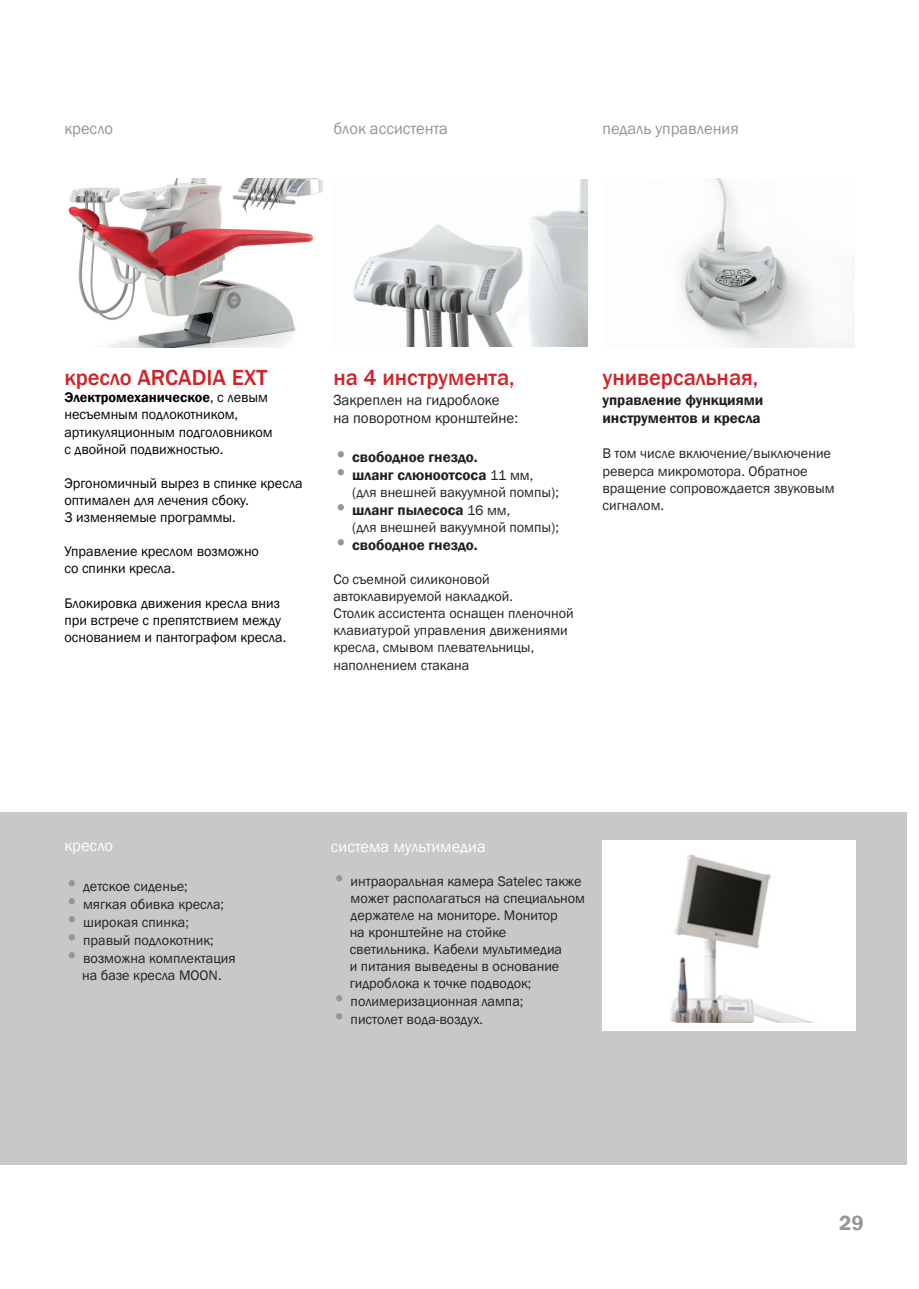
<style>
.page{position:relative;width:919px;height:1289px;background:#fff}
.page>*{position:absolute;margin:0;border:0;box-sizing:border-box;transform-origin:0 0}
._126{font:500 22.5px "Franklin Gothic";color:#d1232a}
._124_dop{font:500 22.5px "Franklin Gothic";color:#d1232a}
.t1{font:600 21px "Franklin Gothic";color:#939598}
.Prelesti{font:16.5px "Franklin Gothic";color:#939598}
.Prelesti-2{font:16.5px "Franklin Gothic";color:#fff}
._124{font:600 15px "Franklin Gothic";color:#231f20}
._125{font:15px/18px "Franklin Gothic";color:#231f20}
._125-2{font:600 15px/18px "Franklin Gothic";color:#231f20}
._124-2{font:14.25px/17.1px "Franklin Gothic";color:#231f20}
.t2{font:14.25px/17.1px "Franklin Gothic";color:#000}
._124_dop-2{font:14.25px/17.1px "Franklin Gothic";color:#231f20}
.s1{font-weight:600}
.s2{font-size:22.5px;color:#939598}
.s3{font-weight:400;font-size:14.25px}
.s4{font-weight:600;font-size:22.5px;color:#939598}
</style>
<div class="page">
<img style="left:681px;top:179px;width:173px;height:168px">
<div style="left:0;top:812px;width:906px;height:352px;background:#c7c8ca"></div>
<img style="left:353px;top:179px;width:234px;height:167px">
<div style="left:602px;top:840px;width:253px;height:190px;background:#fff"></div>
<img style="left:670px;top:854px;width:144px;height:169px">
<img style="left:68px;top:178px;width:254px;height:169px">
<p class="Prelesti" style="left:333px;top:118px;width:116px">блок ассистента</p>
<p class="Prelesti" style="left:64px;top:118px;width:50px">кресло</p>
<p class="Prelesti" style="left:602px;top:118px;width:138px">педаль управления</p>
<p class="_126" style="left:64px;top:364px;width:204px">кресло ARCADIA EXT</p>
<p class="t2" style="left:64px;top:389px;width:210px"><span class="s1">Электромеханическое</span>, с левым несъемным подлокотником, артикуляционным подголовником</p>
<p class="t2" style="left:64px;top:440px;width:160px">с двойной подвижностью.</p>
<p class="t2" style="left:64px;top:475px;width:240px">Эргономичный вырез в спинке кресла оптимален для лечения сбоку.</p>
<p class="t2" style="left:64px;top:509px;width:173px">3 изменяемые программы.</p>
<p class="t2" style="left:64px;top:543px;width:196px">Управление креслом возможно</p>
<p class="t2" style="left:64px;top:560px;width:112px">со спинки кресла.</p>
<p class="t2" style="left:64px;top:594px;width:223px">Блокировка движения кресла вниз при встрече с препятствием между основанием и пантографом кресла.</p>
<p class="_124_dop" style="left:333px;top:364px;width:183px">на 4 инструмента,</p>
<p class="_125" style="left:333px;top:391px;width:186px">Закреплен на гидроблоке на поворотном кронштейне:</p>
<p class="_124" style="left:333px;top:447px;width:146px"><span class="s2">•</span> свободное гнездо.</p>
<p class="_124" style="left:333px;top:465px;width:201px"><span class="s2">•</span> шланг слюноотсоса <span class="s3">11 мм,</span></p>
<p class="_124-2" style="left:352px;top:483px;width:208px">(для внешней вакуумной помпы);</p>
<p class="_124" style="left:333px;top:500px;width:178px"><span class="s2">•</span> шланг пылесоса <span class="s3">16 мм,</span></p>
<p class="_124-2" style="left:352px;top:518px;width:208px">(для внешней вакуумной помпы);</p>
<p class="_124" style="left:333px;top:535px;width:146px"><span class="s2">•</span> свободное гнездо.</p>
<p class="_124-2" style="left:333px;top:571px;width:181px">Со съемной силиконовой автоклавируемой накладкой.</p>
<p class="_124-2" style="left:333px;top:605px;width:242px">Столик ассистента оснащен пленочной клавиатурой управления движениями кресла, смывом плевательницы, наполнением стакана</p>
<p class="_126" style="left:602px;top:364px;width:157px">универсальная,</p>
<p class="_125-2" style="left:602px;top:391px;width:162px">управление функциями инструментов и кресла</p>
<p class="_124_dop-2" style="left:602px;top:445px;width:234px">В том числе включение/выключение реверса микромотора. Обратное вращение сопровождается звуковым сигналом.</p>
<p class="Prelesti-2" style="left:64px;top:835px;width:50px">кресло</p>
<p class="_124-2" style="left:64px;top:877px;width:125px"><span class="s4">•</span> детское сиденье;</p>
<p class="_124-2" style="left:64px;top:895px;width:161px"><span class="s4">•</span> мягкая обивка кресла;</p>
<p class="_124-2" style="left:64px;top:913px;width:126px"><span class="s4">•</span> широкая спинка;</p>
<p class="_124-2" style="left:64px;top:931px;width:151px"><span class="s4">•</span> правый подлокотник;</p>
<p class="_124-2" style="left:64px;top:949px;width:173px"><span class="s4">•</span> возможна комплектация</p>
<p class="_124-2" style="left:82px;top:966px;width:141px">на базе кресла MOON.</p>
<p class="Prelesti-2" style="left:331px;top:836px;width:156px">система мультимедиа</p>
<p class="_124-2" style="left:350px;top:872px;width:236px;text-indent:-19px"><span class="s4">•</span> интраоральная камера Satelec также может располагаться на специальном держателе на мониторе. Монитор</p>
<p class="_124-2" style="left:349px;top:924px;width:158px">на кронштейне на стойке</p>
<p class="_124-2" style="left:349px;top:941px;width:214px">светильника. Кабели мультимедиа</p>
<p class="_124-2" style="left:349px;top:958px;width:211px">и питания выведены в основание</p>
<p class="_124-2" style="left:349px;top:975px;width:183px">гидроблока к точке подводок;</p>
<p class="_124-2" style="left:332px;top:993px;width:193px"><span class="s4">•</span> полимеризационная лампа;</p>
<p class="_124-2" style="left:332px;top:1011px;width:153px"><span class="s4">•</span> пистолет вода-воздух.</p>
<h2 class="t1" style="left:839px;top:1209px;width:26px">29</h2>
</div>
